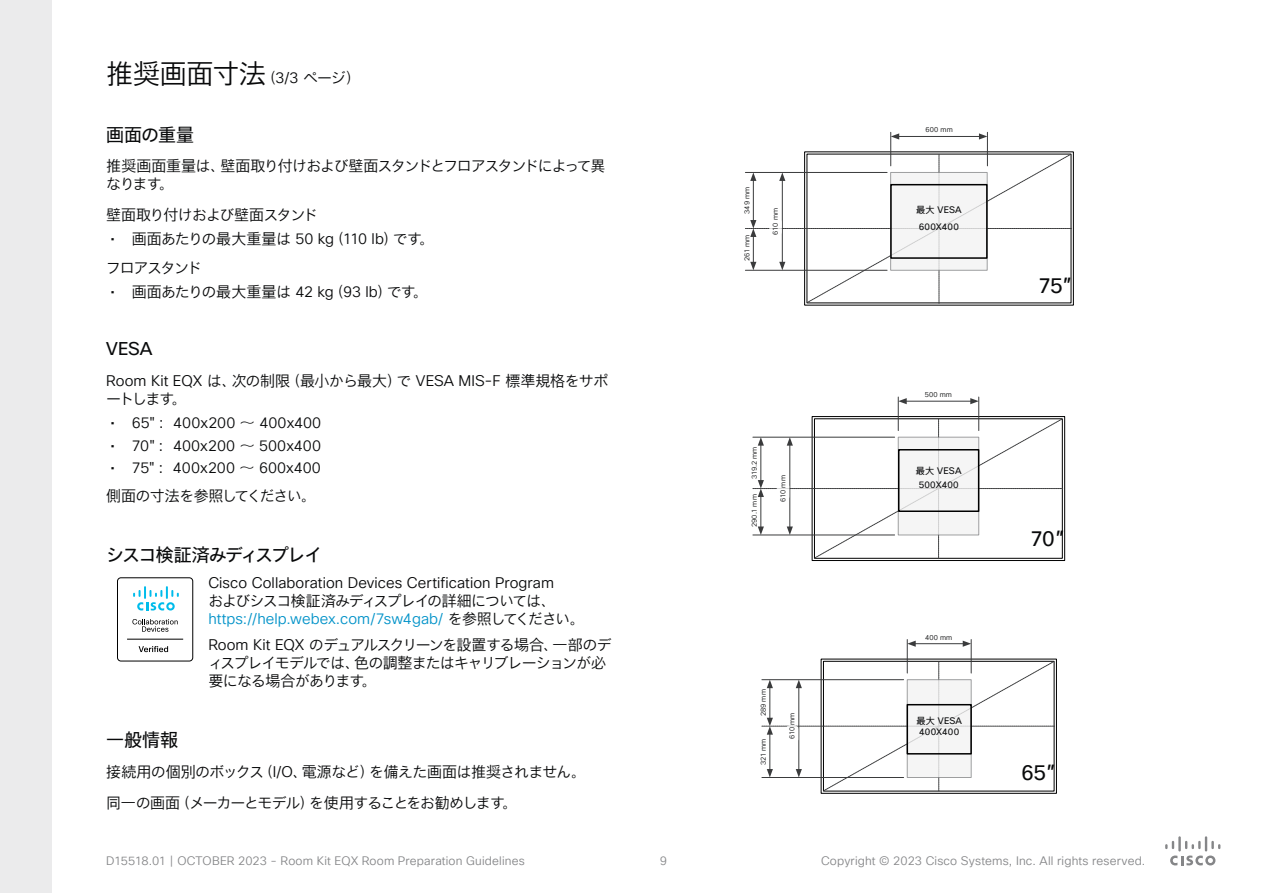
<style>
.page{position:relative;width:1263px;height:893px;background:#fff}
.page>*{position:absolute;margin:0;border:0;box-sizing:border-box;transform-origin:0 0}
.t1{font:21px "Cisco Sans JPN";color:#090a0b}
.t2{font:18px "Cisco Sans JPN";letter-spacing:-.05em;color:#090a0b}
.t3{font:18px "Cisco Sans JPN";letter-spacing:-.08em;color:#090a0b}
.t4{font:15px/18px "Cisco Sans JPN Light";letter-spacing:.005em;color:#090a0b}
.t5{font:15px/28.7px "Cisco Sans JPN Light";letter-spacing:-.03em;color:#090a0b}
.t6{font:15px/18px "Cisco Sans JPN Light";letter-spacing:-.06em;color:#090a0b}
.t7{font:15px/18px "Cisco Sans JPN Light";letter-spacing:-.01em;color:#090a0b}
.t8{font:15px/18px "Cisco Sans JPN Light";letter-spacing:-.085em;color:#090a0b}
.t9{font:12px "Cisco Sans TT Light";letter-spacing:.015em;color:#858688}
.t10{font:9.15px/17.2px "Cisco Sans JPN";letter-spacing:.02em;color:#090a0b;text-align:center}
.t11{font:7.05px "Cisco Sans JPN Light";letter-spacing:.02em;color:#090a0b}
.s1{font-size:27px}
.s2{color:#0393c9}
.s3{font-family:"Cisco Sans TT";font-style:italic}
</style>
<div class="page">
<div style="left:0;top:0;width:51px;height:893px;background:#ebebec"></div>
<svg style="left:1165px;top:836px;width:55px;height:29px"></svg>
<div style="left:117px;top:577px;width:76px;height:84px;border:1px solid #000;border-radius:3px"></div>
<hr style="left:127px;top:639px;width:56px;height:1px;background:#000">
<svg style="left:139px;top:646px;width:29px;height:6px"></svg>
<svg style="left:132px;top:619px;width:46px;height:13px"></svg>
<svg style="left:133px;top:586px;width:46px;height:24px"></svg>
<div style="left:812px;top:416px;width:253px;height:145px;border:1px solid #000"></div>
<div style="left:821px;top:659px;width:236px;height:135px;border:1px solid #000"></div>
<hr style="left:890px;top:132px;width:1px;height:34px;background:#3a3b3c">
<hr style="left:898px;top:397px;width:1px;height:34px;background:#3a3b3c">
<hr style="left:907px;top:639px;width:1px;height:34px;background:#3a3b3c">
<hr style="left:987px;top:132px;width:1px;height:34px;background:#3a3b3c">
<hr style="left:978px;top:397px;width:1px;height:34px;background:#3a3b3c">
<hr style="left:971px;top:639px;width:1px;height:34px;background:#3a3b3c">
<hr style="left:897px;top:136px;width:84px;height:1px;background:#3a3b3c">
<svg style="left:891px;top:133px;width:8px;height:7px"></svg>
<svg style="left:979px;top:133px;width:8px;height:7px"></svg>
<hr style="left:904px;top:401px;width:69px;height:1px;background:#3a3b3c">
<svg style="left:898px;top:398px;width:9px;height:6px"></svg>
<svg style="left:970px;top:398px;width:9px;height:6px"></svg>
<hr style="left:913px;top:643px;width:52px;height:1px;background:#3a3b3c">
<svg style="left:907px;top:641px;width:9px;height:6px"></svg>
<svg style="left:963px;top:641px;width:8px;height:6px"></svg>
<svg style="left:745px;top:154px;width:326px;height:149px"></svg>
<svg style="left:753px;top:419px;width:310px;height:140px"></svg>
<svg style="left:762px;top:661px;width:292px;height:130px"></svg>
<div style="left:769px;top:218px;width:13px;height:18px;background:#fff;border-radius:4px"></div>
<div style="left:777px;top:483px;width:12px;height:18px;background:#fff;border-radius:4px"></div>
<div style="left:786px;top:725px;width:12px;height:18px;background:#fff;border-radius:4px"></div>
<div style="left:890px;top:172px;width:97px;height:99px;background:#f3f3f3;border:1px solid #858688"></div>
<div style="left:890px;top:184px;width:98px;height:75px;border:2px solid #000"></div>
<div style="left:898px;top:437px;width:81px;height:98px;background:#f3f3f3;border:1px solid #858688"></div>
<div style="left:907px;top:679px;width:64px;height:99px;background:#f3f3f3;border:1px solid #858688"></div>
<div style="left:898px;top:449px;width:81px;height:63px;border:2px solid #000"></div>
<div style="left:906px;top:704px;width:66px;height:50px;border:2px solid #000"></div>
<p class="t5" style="left:106px;top:65px;width:256px"><span class="s1">推奨画面寸法</span>（3/3 ページ）</p>
<p class="t2" style="left:106px;top:122px;width:89px">画面の重量</p>
<p class="t8" style="left:106px;top:158px;width:501px">推奨画面重量は、壁面取り付けおよび壁面スタンドとフロアスタンドによって異なります。</p>
<p class="t6" style="left:106px;top:207px;width:213px">壁面取り付けおよび壁面スタンド</p>
<p class="t6" style="left:106px;top:226px;width:330px;line-height:28.7px">• 画面あたりの最大重量は 50 kg（110 lb）です。フロアスタンド</p>
<p class="t5" style="left:111px;top:279px;width:319px">• 画面あたりの最大重量は 42 kg（93 lb）です。</p>
<p class="t2" style="left:106px;top:336px;width:48px">VESA</p>
<p class="t7" style="left:106px;top:373px;width:504px">Room Kit EQX は、次の制限（最小から最大）で VESA MIS-F 標準規格をサポートします。</p>
<p class="t4" style="left:111px;top:415px;width:212px">• 65"： 400x200 ～ 400x400</p>
<p class="t4" style="left:111px;top:437px;width:212px">• 70"： 400x200 ～ 500x400</p>
<p class="t5" style="left:106px;top:454px;width:216px">• 75"： 400x200 ～ 600x400側面の寸法を参照してください。</p>
<p class="t3" style="left:106px;top:542px;width:218px">シスコ検証済みディスプレイ</p>
<p class="t4" style="left:208px;top:575px;width:378px">Cisco Collaboration Devices Certification Program<br>およびシスコ検証済みディスプレイの詳細については、<span class="s2">https://help.webex.com/7sw4gab/</span> を参照してください。</p>
<p class="t6" style="left:208px;top:637px;width:405px">Room Kit EQX のデュアルスクリーンを設置する場合、一部のディスプレイモデルでは、色の調整またはキャリブレーションが必要になる場合があります。</p>
<p class="t2" style="left:106px;top:727px;width:73px">一般情報</p>
<p class="t5" style="left:106px;top:757px;width:481px;line-height:30.8px">接続用の個別のボックス（I/O、電源など）を備えた画面は推奨されません。同一の画面（メーカーとモデル）を使用することをお勧めします。</p>
<p class="t11" style="left:742px;top:214px;width:29px;rotate:-90deg">349 mm</p>
<p class="t11" style="left:742px;top:261px;width:28px;rotate:-90deg">261 mm</p>
<p class="t11" style="left:771px;top:235px;width:28px;rotate:-90deg">610 mm</p>
<p class="t11" style="left:750px;top:479px;width:34px;rotate:-90deg">319.2 mm</p>
<p class="t11" style="left:750px;top:527px;width:34px;rotate:-90deg">290.1 mm</p>
<p class="t11" style="left:778px;top:502px;width:28px;rotate:-90deg">610 mm</p>
<p class="t11" style="left:759px;top:716px;width:29px;rotate:-90deg">289 mm</p>
<p class="t11" style="left:759px;top:765px;width:28px;rotate:-90deg">321 mm</p>
<p class="t11" style="left:787px;top:739px;width:28px;rotate:-90deg">610 mm</p>
<p class="t11" style="left:925px;top:126px;width:29px">600 mm</p>
<p class="t10" style="left:916px;top:201px;width:47px">最大 VESA<br>600X400</p>
<p class="t11" style="left:925px;top:390px;width:29px">500 mm</p>
<p class="t10" style="left:916px;top:464px;width:47px;line-height:14.1px">最大 VESA<br>500X400</p>
<p class="t11" style="left:925px;top:633px;width:29px">400 mm</p>
<p class="t10" style="left:916px;top:715px;width:47px;line-height:11.1px">最大 VESA<br>400X400</p>
<h1 class="t1" style="left:1038px;top:270px;width:33px">75<span class="s3">"</span></h1>
<h1 class="t1" style="left:1030px;top:524px;width:34px">70<span class="s3">"</span></h1>
<h1 class="t1" style="left:1021px;top:758px;width:34px">65<span class="s3">"</span></h1>
<p class="t9" style="left:106px;top:853px;width:420px">D15518.01 | OCTOBER 2023 - Room Kit EQX Room Preparation Guidelines</p>
<p class="t9" style="left:660px;top:853px;width:9px">9</p>
<p class="t9" style="left:821px;top:853px;width:326px">Copyright © 2023 Cisco Systems, Inc. All rights reserved.</p>
</div>
